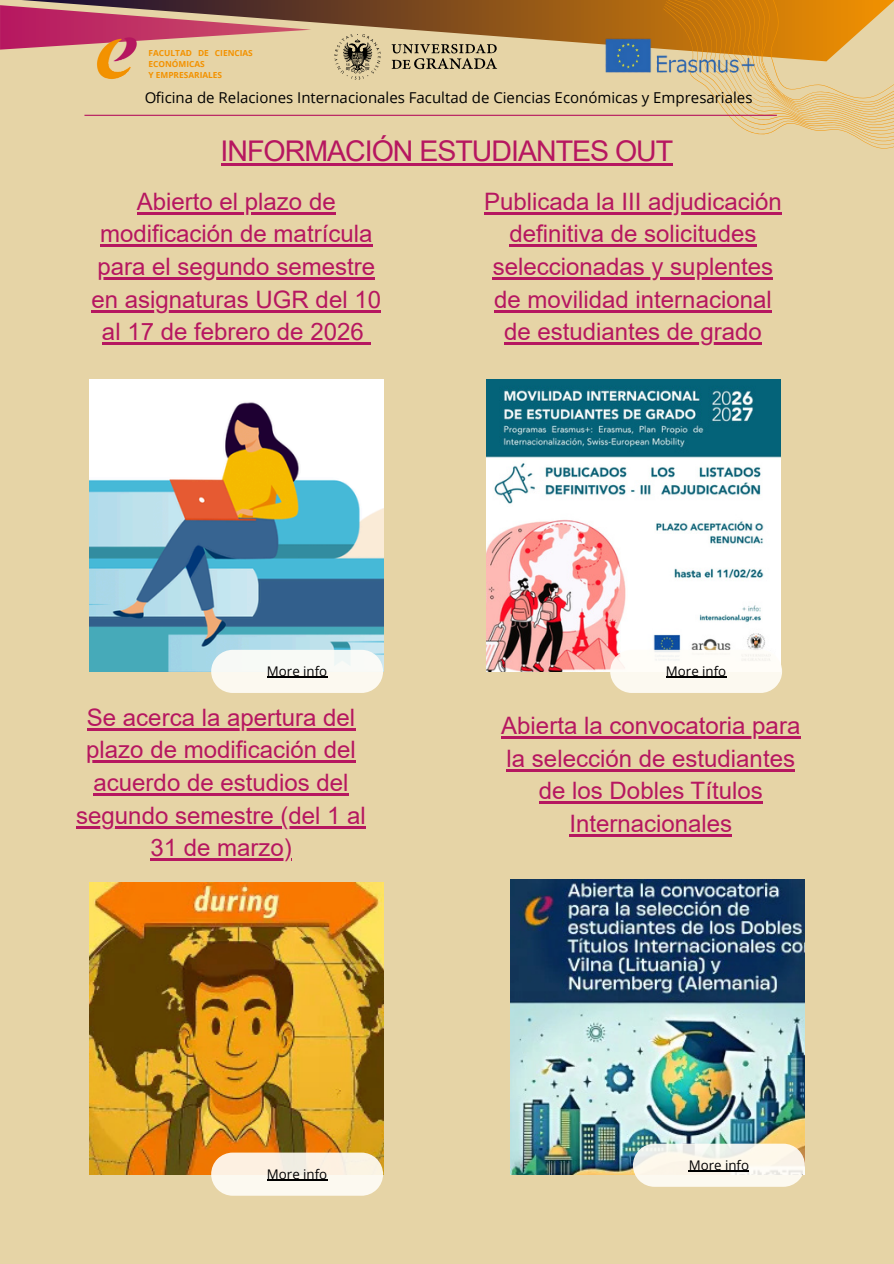
<style>
.page{position:relative;width:894px;height:1264px;background:#fff}
.page>*{position:absolute;margin:0;border:0;box-sizing:border-box;transform-origin:0 0}
.t1{font:28.5px "Arial";letter-spacing:-.035em;color:#b61760}
.t2{font:24px/32.7px "Arial";color:#b61760;text-align:center}
.t3{font:15px "Open Sans";color:#000}
.t4{font:13.35px "Open Sans";color:#000}
.t5{font:700 8.4px/11.1px "Open Sans";color:#f39200}
</style>
<div class="page">
<div style="left:0;top:0;width:893px;height:1263px;background:#e6d4a6"></div>
<svg style="left:22px;top:0;width:609px;height:59px"></svg>
<svg style="left:0;top:5px;width:311px;height:45px"></svg>
<svg style="left:631px;top:0;width:262px;height:166px"></svg>
<hr style="left:84px;top:115px;width:692px;height:1px;background:#b61760">
<svg style="left:334px;top:34px;width:46px;height:45px"></svg>
<svg style="left:391px;top:44px;width:106px;height:25px"></svg>
<img style="left:93px;top:38px;width:46px;height:41px">
<img style="left:587px;top:13px;width:189px;height:86px">
<hr style="left:220px;top:163px;width:452px;height:2px;background:#b61760">
<img style="left:89px;top:379px;width:294px;height:292px">
<img style="left:486px;top:379px;width:293px;height:292px">
<img style="left:89px;top:883px;width:294px;height:291px">
<img style="left:510px;top:879px;width:294px;height:295px">
<hr style="left:137px;top:212px;width:198px;height:2px;background:#b61760">
<hr style="left:100px;top:245px;width:272px;height:2px;background:#b61760">
<hr style="left:97px;top:277px;width:278px;height:2px;background:#b61760">
<hr style="left:91px;top:310px;width:290px;height:2px;background:#b61760">
<hr style="left:102px;top:342px;width:261px;height:3px;background:#b61760">
<svg style="left:363px;top:342px;width:7px;height:3px"></svg>
<hr style="left:484px;top:212px;width:297px;height:2px;background:#b61760">
<hr style="left:509px;top:245px;width:247px;height:2px;background:#b61760">
<hr style="left:492px;top:277px;width:280px;height:2px;background:#b61760">
<hr style="left:494px;top:310px;width:277px;height:2px;background:#b61760">
<hr style="left:504px;top:342px;width:257px;height:3px;background:#b61760">
<hr style="left:87px;top:728px;width:268px;height:2px;background:#b61760">
<hr style="left:86px;top:760px;width:270px;height:2px;background:#b61760">
<hr style="left:93px;top:793px;width:255px;height:2px;background:#b61760">
<hr style="left:76px;top:825px;width:290px;height:3px;background:#b61760">
<hr style="left:150px;top:858px;width:142px;height:2px;background:#b61760">
<hr style="left:501px;top:736px;width:299px;height:2px;background:#b61760">
<hr style="left:506px;top:769px;width:288px;height:2px;background:#b61760">
<hr style="left:538px;top:801px;width:224px;height:2px;background:#b61760">
<hr style="left:569px;top:834px;width:163px;height:2px;background:#b61760">
<svg style="left:211px;top:1152px;width:172px;height:43px;background:#f6ecdb"></svg>
<hr style="left:267px;top:1179px;width:60px;height:1px;background:#000">
<svg style="left:632px;top:1143px;width:172px;height:43px;background:#f1efe4"></svg>
<hr style="left:688px;top:1170px;width:60px;height:1px;background:#000">
<div style="left:610px;top:649px;width:171px;height:44px;background:#fcf9f0"></div>
<hr style="left:665px;top:677px;width:61px;height:1px;background:#000">
<div style="left:211px;top:649px;width:172px;height:44px;background:#fffdf8"></div>
<hr style="left:267px;top:677px;width:60px;height:1px;background:#000">
<p class="t5" style="left:148px;top:47px;width:106px">FACULTAD DE CIENCIAS<br>ECONÓMICAS<br>Y EMPRESARIALES</p>
<p class="t3" style="left:144px;top:87px;width:609px">Oficina de Relaciones Internacionales Facultad de Ciencias Económicas y Empresariales</p>
<p class="t1" style="left:220px;top:135px;width:454px">INFORMACIÓN ESTUDIANTES OUT</p>
<p class="t2" style="left:91px;top:185px;width:291px">Abierto el plazo de modificación de matrícula para el segundo semestre en asignaturas UGR del 10 al 17 de febrero de 2026</p>
<p class="t2" style="left:484px;top:185px;width:299px">Publicada la III adjudicación definitiva de solicitudes seleccionadas y suplentes de movilidad internacional de estudiantes de grado</p>
<p class="t4" style="left:267px;top:661px;width:62px">More info</p>
<p class="t4" style="left:665px;top:661px;width:62px">More info</p>
<p class="t2" style="left:76px;top:701px;width:291px">Se acerca la apertura del plazo de modificación del acuerdo de estudios del segundo semestre (del 1 al<br>31 de marzo)</p>
<p class="t2" style="left:501px;top:709px;width:300px">Abierta la convocatoria para la selección de estudiantes de los Dobles Títulos<br>Internacionales</p>
<p class="t4" style="left:267px;top:1164px;width:62px">More info</p>
<p class="t4" style="left:688px;top:1155px;width:62px">More info</p>
</div>
